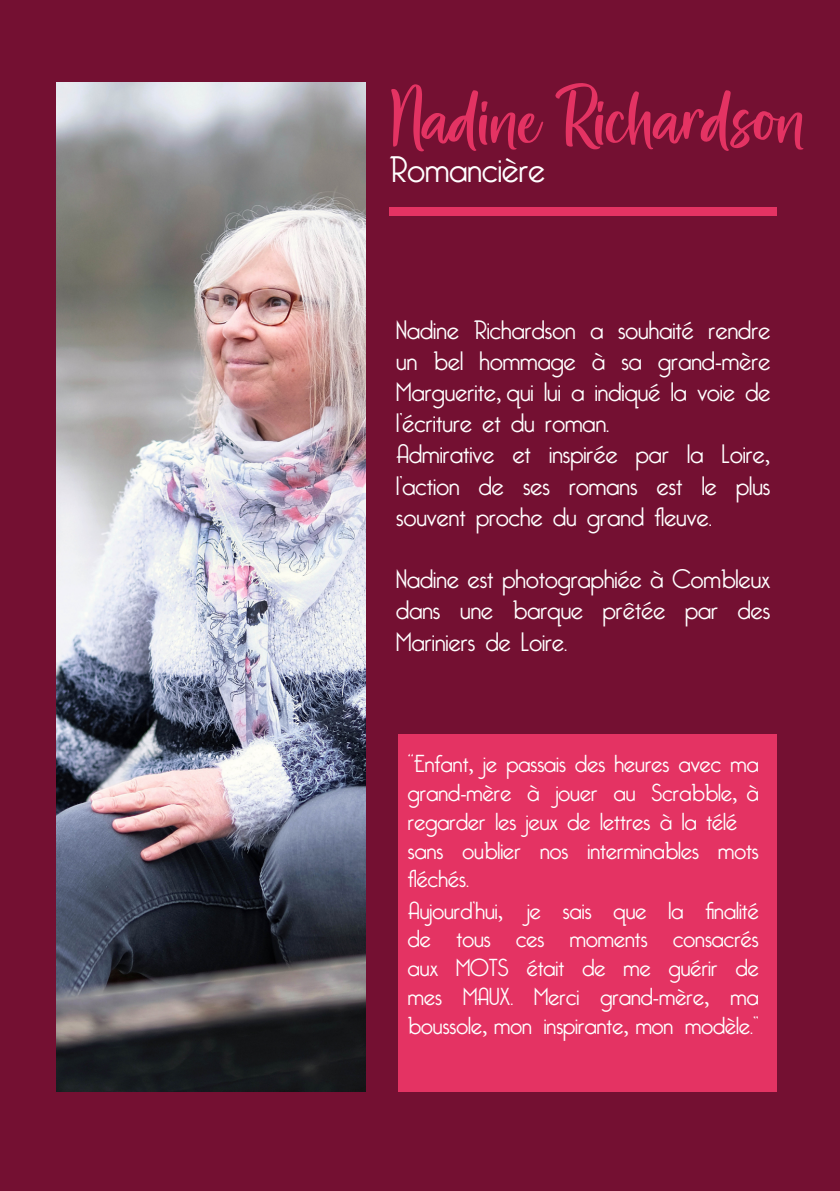
<style>
.page{position:relative;width:840px;height:1191px;background:#fff}
.page>*{position:absolute;margin:0;border:0;box-sizing:border-box;transform-origin:0 0}
.t1{font:70px "Astral Sisters";color:#e43363}
.t2{font:300 36px "Bellerose";color:#fff}
.t3{font:300 26px/31.2px "Bellerose";color:#fff}
.t4{font:300 24px/28.8px "Bellerose";color:#fff}
.s1{font-family:"Minion Pro";font-weight:400;font-size:24px}
.s2{font-family:"Minion Pro";font-weight:400}
</style>
<div class="page">
<div style="left:0;top:0;width:839px;height:1191px;background:#741032"></div>
<img style="left:57px;top:82px;width:308px;height:1009px">
<div style="left:389px;top:207px;width:387px;height:8px;background:#e43363"></div>
<div style="left:398px;top:734px;width:378px;height:357px;background:#e43363"></div>
<h1 class="t1" style="left:389px;top:69px;width:417px">Nadine Richardson</h1>
<h2 class="t2" style="left:389px;top:149px;width:157px">Romancière</h2>
<p class="t3" style="left:396px;top:315px;width:375px">Nadine Richardson a souhaité rendre un bel hommage à sa grand-mère<br>Marguerite<span class="s1">,</span> qui lui a indiqué la voie de l’écriture et du roman.<br>Admirative et inspirée par la Loire<span class="s1">, </span>l’action de ses romans est le plus souvent proche du grand fleuve.</p>
<p class="t3" style="left:396px;top:564px;width:375px;text-align:justify">Nadine est photographiée à Combleux dans une barque prêtée par des Mariniers de Loire.</p>
<p class="t4" style="left:407px;top:750px;width:352px">‘‘Enfant<span class="s2">,</span> je passais des heures avec ma grand-mère à jouer au Scrabble<span class="s2">,</span> à regarder les jeux de lettres à la télé sans oublier nos interminables mots fléchés.</p>
<p class="t4" style="left:407px;top:896px;width:352px;text-align:justify">Aujourd’hui<span class="s2">,</span> je sais que la finalité de tous ces moments consacrés aux MOTS était de me guérir de mes MAUX. Merci grand-mère<span class="s2">,</span> ma boussole<span class="s2">,</span> mon inspirante<span class="s2">,</span> mon modèle.’’</p>
</div>
